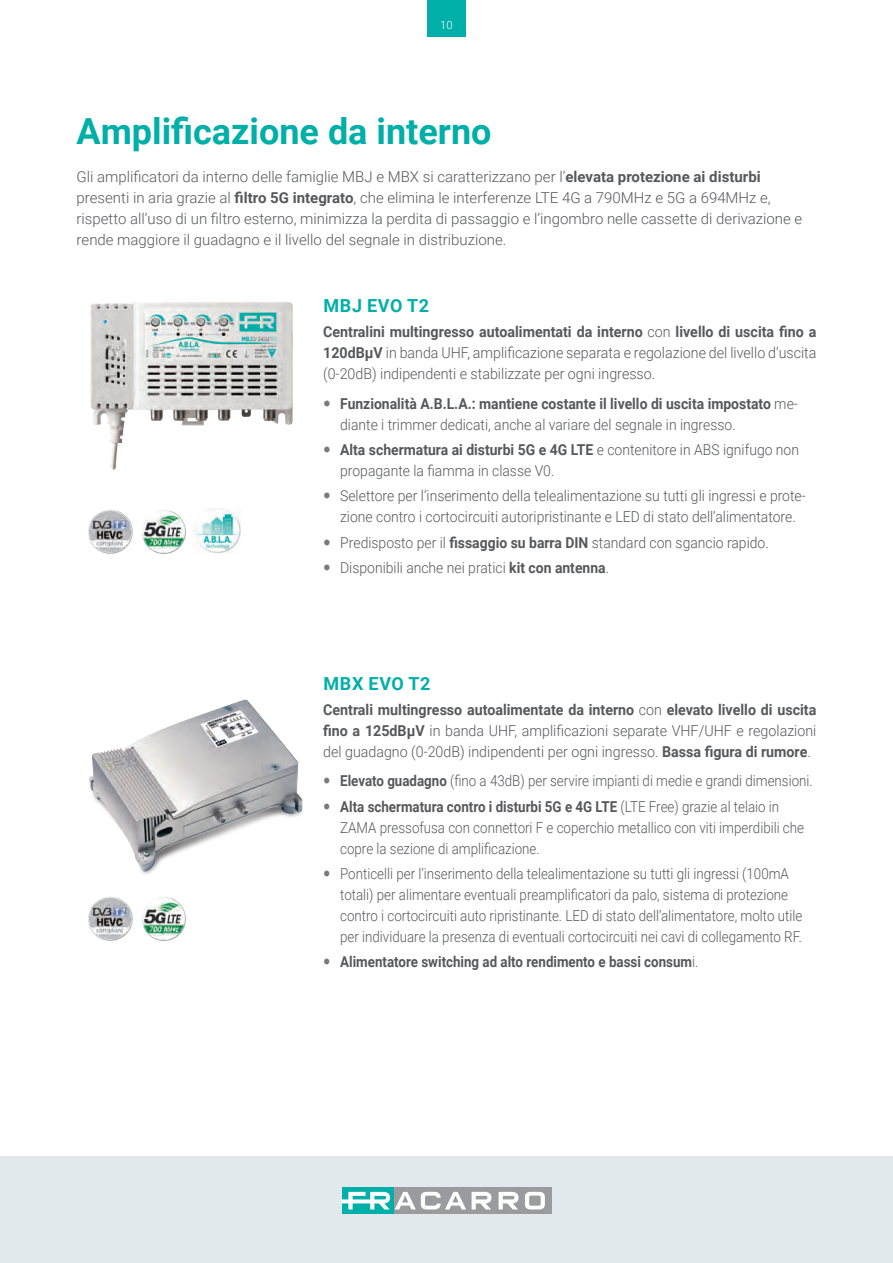
<style>
.page{position:relative;width:893px;height:1263px;background:#fff}
.page>*{position:absolute;margin:0;border:0;box-sizing:border-box;transform-origin:0 0}
.t1{font:700 36px "Roboto";color:#00afa8}
.t2{font:700 18px "Roboto";letter-spacing:.035em;color:#00afa8}
.t3{font:300 15px/21px "Roboto";color:#57585a;scale:.89 1}
.t4{font:300 15px/21px "Roboto";color:#57585a;text-align:justify;scale:.95 1}
.t5{font:300 15px/21px "Roboto";color:#57585a}
.t6{font:300 15px/21px "Roboto";color:#57585a;scale:.93 1}
.t7{font:700 15px/21px "Roboto";color:#57585a;scale:.93 1}
.t8{font:700 15px "Roboto";color:#57585a;scale:.89 1}
.t9{font:300 11.25px "Roboto";color:#fff}
.s1{font-weight:700}
.s2{font-weight:300}
</style>
<div class="page">
<div style="left:0;top:1157px;width:893px;height:106px;background:#e2e9ed"></div>
<div style="left:389px;top:1187px;width:162px;height:27px;background:#999b9e"></div>
<div style="left:342px;top:1187px;width:51px;height:27px;background:#00afa8"></div>
<svg style="left:472px;top:1192px;width:19px;height:17px"></svg>
<svg style="left:499px;top:1192px;width:19px;height:17px"></svg>
<svg style="left:525px;top:1192px;width:20px;height:17px"></svg>
<svg style="left:342px;top:1192px;width:124px;height:17px"></svg>
<div style="left:427px;top:0;width:39px;height:36px;background:#00afa8"></div>
<img style="left:90px;top:302px;width:203px;height:168px">
<img style="left:142px;top:510px;width:44px;height:44px">
<img style="left:142px;top:897px;width:44px;height:44px">
<img style="left:194px;top:508px;width:47px;height:45px">
<img style="left:89px;top:699px;width:214px;height:175px">
<img style="left:88px;top:509px;width:45px;height:45px">
<img style="left:88px;top:896px;width:45px;height:45px">
<p class="t9" style="left:440px;top:19px;width:14px">1010</p>
<h1 class="t1" style="left:77px;top:106px;width:417px">Amplificazione da interno</h1>
<p class="t5" style="left:77px;top:166px;width:727px">Gli amplificatori da interno delle famiglie MBJ e MBX si caratterizzano per l’<span class="s1">elevata protezione ai disturbi </span>presenti in aria grazie al <span class="s1">filtro 5G integrato</span>, che elimina le interferenze LTE 4G a 790MHz e 5G a 694MHz e, rispetto all’uso di un filtro esterno, minimizza la perdita di passaggio e l’ingombro nelle cassette di derivazione e rende maggiore il guadagno e il livello del segnale in distribuzione.</p>
<p class="t2" style="left:323px;top:293px;width:107px">MBJ EVO T2</p>
<p class="t4" style="left:323px;top:321px;width:521px"><span class="s1">Centralini multingresso autoalimentati da interno</span> con <span class="s1">livello di uscita fino a 120dBμV</span> in banda UHF, amplificazione separata e regolazione del livello d’uscita (0-20dB) indipendenti e stabilizzate per ogni ingresso.</p>
<p class="t7" style="left:340px;top:392px;width:494px">Funzionalità A.B.L.A.: mantiene costante il livello di uscita impostato <span class="s2">me&shy;diante i trimmer dedicati, anche al variare del segnale in ingresso.</span></p>
<p class="t6" style="left:340px;top:439px;width:495px"><span class="s1">Alta schermatura ai disturbi 5G e 4G LTE</span> e contenitore in ABS ignifugo non propagante la fiamma in classe V0.</p>
<p class="t6" style="left:340px;top:485px;width:502px">Selettore per l’inserimento della telealimentazione su tutti gli ingressi e prote&shy;zione contro i cortocircuiti autoripristinante e LED di stato dell’alimentatore.</p>
<p class="t6" style="left:340px;top:529px;width:462px;line-height:25.2px">Predisposto per il <span class="s1">fissaggio su barra DIN</span> standard con sgancio rapido.<br>Disponibili anche nei pratici <span class="s1">kit con antenna</span>.</p>
<p class="t2" style="left:323px;top:670px;width:108px">MBX EVO T2</p>
<p class="t4" style="left:323px;top:698px;width:521px"><span class="s1">Centrali multingresso autoalimentate da interno</span> con <span class="s1">elevato livello di uscita fino a 125dBµV</span> in banda UHF, amplificazioni separate VHF/UHF e regolazioni del guadagno (0-20dB) indipendenti per ogni ingresso. <span class="s1">Bassa figura di rumore</span>.</p>
<p class="t3" style="left:340px;top:768px;width:532px;line-height:25.2px"><span class="s1">Elevato guadagno</span> (fino a 43dB) per servire impianti di medie e grandi dimensioni.<br><span class="s1">Alta schermatura contro i disturbi 5G e 4G LTE</span> (LTE Free) grazie al telaio in</p>
<p class="t3" style="left:340px;top:816px;width:523px">ZAMA pressofusa con connettori F e coperchio metallico con viti imperdibili che copre la sezione di amplificazione.</p>
<p class="t3" style="left:340px;top:862px;width:521px">Ponticelli per l’inserimento della telealimentazione su tutti gli ingressi (100mA totali) per alimentare eventuali preamplificatori da palo, sistema di protezione contro i cortocircuiti auto ripristinante. LED di stato dell’alimentatore, molto utile per individuare la presenza di eventuali cortocircuiti nei cavi di collegamento RF.</p>
<p class="t8" style="left:340px;top:951px;width:404px">Alimentatore switching ad alto rendimento e bassi consum<span class="s2">i.</span></p>
</div>
